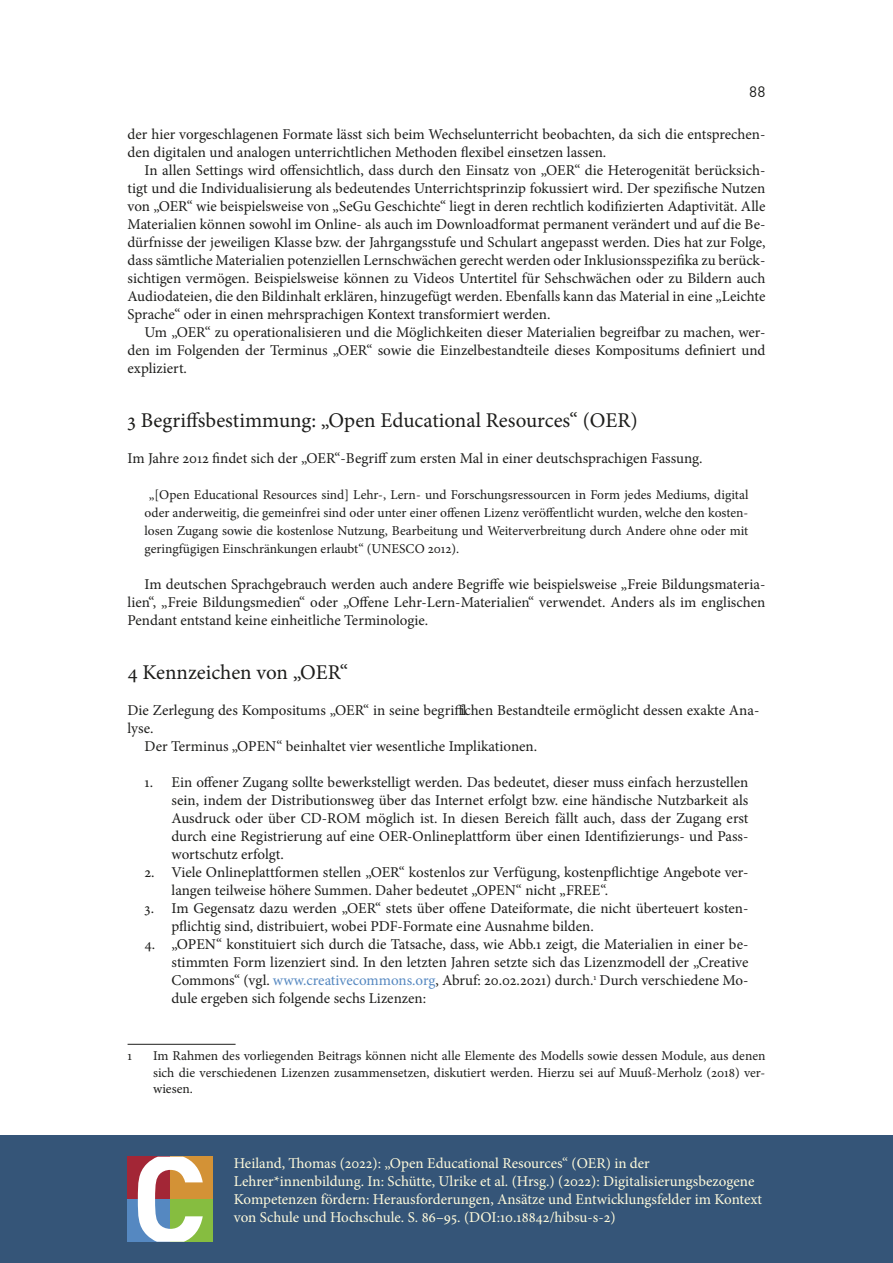
<style>
.page{position:relative;width:893px;height:1263px;background:#fff}
.page>*{position:absolute;margin:0;border:0;box-sizing:border-box;transform-origin:0 0}
.t1{font:21px "Minion Pro";color:#1d1d1b}
.t2{font:15px/18px "Minion Pro";color:#1d1d1b;text-align:justify}
.t3{font:15px/18px "Minion Pro";color:#fffbdc}
.t4{font:15px "DIN Pro";color:#1d1d1b}
.t5{font:13.5px/18px "Minion Pro";color:#1d1d1b;text-align:justify}
.s1{color:#5588c1}
</style>
<div class="page">
<div style="left:0;top:1135px;width:893px;height:128px;background:#355578"></div>
<div style="left:170px;top:1199px;width:43px;height:43px;background:#86bd40"></div>
<div style="left:170px;top:1157px;width:43px;height:42px;background:#d39236"></div>
<div style="left:128px;top:1199px;width:42px;height:43px;background:#5588c1"></div>
<div style="left:128px;top:1157px;width:42px;height:42px;background:#a32636"></div>
<svg style="left:138px;top:1157px;width:65px;height:85px"></svg>
<hr style="left:128px;top:1044px;width:108px;height:1px;background:#1d1d1b">
<p class="t4" style="left:749px;top:79px;width:18px">88</p>
<p class="t2" style="left:128px;top:125px;width:639px">der hier vorgeschlagenen Formate lässt sich beim Wechselunterricht beobachten, da sich die entsprechen&shy;den digitalen und analogen unterrichtlichen Methoden flexibel einsetzen lassen.</p>
<p class="t2" style="left:128px;top:161px;width:639px;text-indent:17px">In allen Settings wird offensichtlich, dass durch den Einsatz von „OER“ die Heterogenität berücksich&shy;tigt und die Individualisierung als bedeutendes Unterrichtsprinzip fokussiert wird. Der spezifische Nutzen von „OER“ wie beispielsweise von „SeGu Geschichte“ liegt in deren rechtlich kodifizierten Adaptivität. Alle Materialien können sowohl im Online- als auch im Downloadformat permanent verändert und auf die Be&shy;dürfnisse der jeweiligen Klasse bzw. der Jahrgangsstufe und Schulart angepasst werden. Dies hat zur Folge, dass sämtliche Materialien potenziellen Lernschwächen gerecht werden oder Inklusionsspezifika zu berück&shy;sichtigen vermögen. Beispielsweise können zu Videos Untertitel für Sehschwächen oder zu Bildern auch Audiodateien, die den Bildinhalt erklären, hinzugefügt werden. Ebenfalls kann das Material in eine „Leichte Sprache“ oder in einen mehrsprachigen Kontext transformiert werden.</p>
<p class="t2" style="left:128px;top:323px;width:639px;text-indent:17px">Um „OER“ zu operationalisieren und die Möglichkeiten dieser Materialien begreifbar zu machen, wer&shy;den im Folgenden der Terminus „OER“ sowie die Einzelbestandteile dieses Kompositums definiert und expliziert.</p>
<h1 class="t1" style="left:128px;top:406px;width:512px">3 Begriffsbestimmung: „Open Educational Resources“ (OER)</h1>
<p class="t2" style="left:128px;top:449px;width:577px">Im Jahre 2012 findet sich der „OER“-Begriff zum ersten Mal in einer deutschsprachigen Fassung.</p>
<p class="t5" style="left:145px;top:486px;width:605px;text-indent:4px">„[Open Educational Resources sind] Lehr-, Lern- und Forschungsressourcen in Form jedes Mediums, digital oder anderweitig, die gemeinfrei sind oder unter einer offenen Lizenz veröffentlicht wurden, welche den kosten&shy;losen Zugang sowie die kostenlose Nutzung, Bearbeitung und Weiterverbreitung durch Andere ohne oder mit geringfügigen Einschränkungen erlaubt“ (UNESCO 2012).</p>
<p class="t2" style="left:128px;top:575px;width:639px;text-indent:17px">Im deutschen Sprachgebrauch werden auch andere Begriffe wie beispielsweise „Freie Bildungsmateria&shy;lien“, „Freie Bildungsmedien“ oder „Offene Lehr-Lern-Materialien“ verwendet. Anders als im englischen Pendant entstand keine einheitliche Terminologie.</p>
<h1 class="t1" style="left:128px;top:658px;width:222px">4 Kennzeichen von „OER“</h1>
<p class="t2" style="left:128px;top:701px;width:633px">Die Zerlegung des Kompositums „OER“ in seine begrifflichen Bestandteile ermöglicht dessen exakte Ana-</p>
<p class="t2" style="left:128px;top:719px;width:27px">lyse.</p>
<p class="t2" style="left:145px;top:737px;width:394px">Der Terminus „OPEN“ beinhaltet vier wesentliche Implikationen.</p>
<p class="t2" style="left:172px;top:773px;width:578px;text-indent:-27px">1. Ein offener Zugang sollte bewerkstelligt werden. Das bedeutet, dieser muss einfach herzustellen sein, indem der Distributionsweg über das Internet erfolgt bzw. eine händische Nutzbarkeit als Ausdruck oder über CD-ROM möglich ist. In diesen Bereich fällt auch, dass der Zugang erst durch eine Registrierung auf eine OER-Onlineplattform über einen Identifizierungs- und Pass&shy;wortschutz erfolgt.</p>
<p class="t2" style="left:172px;top:863px;width:578px;text-indent:-27px">2. Viele Onlineplattformen stellen „OER“ kostenlos zur Verfügung, kostenpflichtige Angebote ver&shy;langen teilweise höhere Summen. Daher bedeutet „OPEN“ nicht „FREE“.</p>
<p class="t2" style="left:172px;top:899px;width:578px;text-indent:-27px">3. Im Gegensatz dazu werden „OER“ stets über offene Dateiformate, die nicht überteuert kosten&shy;pflichtig sind, distribuiert, wobei PDF-Formate eine Ausnahme bilden.</p>
<p class="t2" style="left:172px;top:935px;width:578px;text-indent:-27px">4. „OPEN“ konstituiert sich durch die Tatsache, dass, wie Abb.1 zeigt, die Materialien in einer be&shy;stimmten Form lizenziert sind. In den letzten Jahren setzte sich das Lizenzmodell der „Creative Commons“ (vgl. <span class="s1">www.creativecommons.org</span>, Abruf: 20.02.2021) durch.<sup>1</sup> Durch verschiedene Mo&shy;dule ergeben sich folgende sechs Lizenzen:</p>
<p class="t5" style="left:128px;top:1047px;width:6px">1</p>
<p class="t5" style="left:153px;top:1048px;width:614px;line-height:16.2px">Im Rahmen des vorliegenden Beitrags können nicht alle Elemente des Modells sowie dessen Module, aus denen sich die verschiedenen Lizenzen zusammensetzen, diskutiert werden. Hierzu sei auf Muuß-Merholz (2018) ver&shy;wiesen.</p>
<p class="t3" style="left:234px;top:1154px;width:530px">Heiland, Thomas (2022): „Open Educational Resources“ (OER) in der Lehrer*innenbildung. In: Schütte, Ulrike et al. (Hrsg.) (2022): Digitalisierungsbezogene Kompetenzen fördern: Herausforderungen, Ansätze und Entwicklungsfelder im Kontext von Schule und Hochschule. S. 86–95. (DOI:10.18842/hibsu-s-2)</p>
</div>
